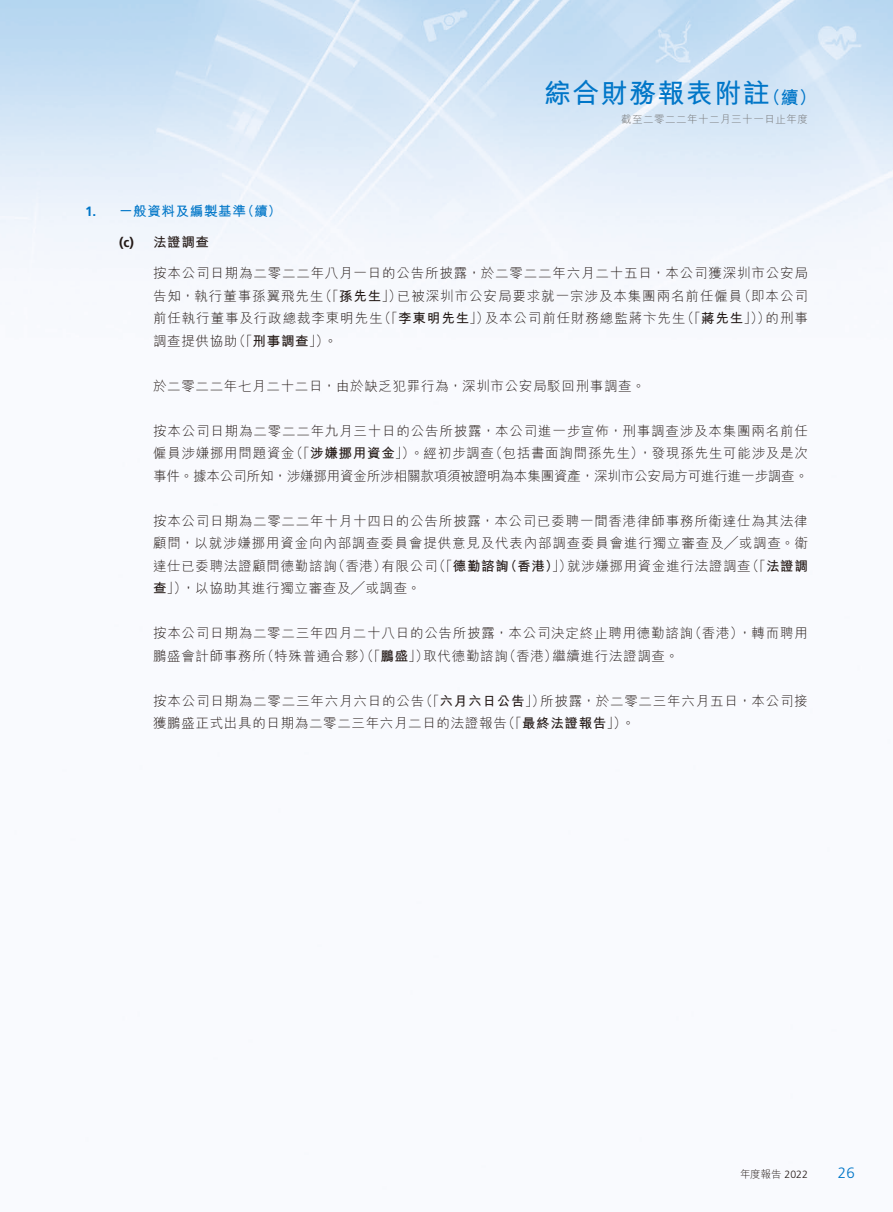
<style>
.page{position:relative;width:893px;height:1212px;background:#fff}
.page>*{position:absolute;margin:0;border:0;box-sizing:border-box;transform-origin:0 0}
.t1{font:700 27px "M Hei HK";letter-spacing:.05em;color:#0076c8}
.t2{font:700 18px "M Hei HK";color:#0076c8}
.t3{font:300 15px "Frutiger LT Std";color:#0076c8}
.t4{font:300 13.5px/22.5px "M Hei HK";letter-spacing:.06em;color:#231916;text-align:right}
.t5{font:300 13.5px/22.5px "M Hei HK";letter-spacing:-.01em;color:#231916}
.t6{font:700 13.5px "M Hei HK";letter-spacing:.05em;color:#231916}
.t7{font:700 13.5px "M Hei HK";letter-spacing:.05em;color:#0076c8}
.t8{font:700 13.5px "Frutiger LT Std";color:#231916}
.t9{font:700 13.5px "Frutiger LT Std";color:#0076c8}
.t10{font:300 10.5px "M Hei HK";letter-spacing:.05em;color:#727272}
.t11{font:300 10.5px "M Hei HK";color:#231916}
.s1{font-weight:700}
.s2{font-weight:300}
.s3{font-family:"Frutiger LT Std"}
</style>
<div class="page">
<img style="left:0;top:0;width:893px;height:302px">
<h1 class="t1" style="left:544px;top:73px;width:227px">綜合財務報表附註</h1>
<h2 class="t2" style="left:763px;top:84px;width:56px">（續(</h2>
<p class="t10" style="left:621px;top:114px;width:188px">截至二零二二年十二月三十一日止年度</p>
<p class="t9" style="left:85px;top:204px;width:13px">1.</p>
<p class="t7" style="left:119px;top:201px;width:128px">一般資料及編製基準</p>
<p class="t7" style="left:241px;top:201px;width:42px">（續(</p>
<p class="t8" style="left:119px;top:235px;width:16px">c( )</p>
<p class="t6" style="left:153px;top:232px;width:58px">法證調查</p>
<p class="t4" style="left:153px;top:262px;width:656px">按本公司日期為二零二二年八月一日的公告所披露，於二零二二年六月二十五日，本公司獲深圳市公安局（即本公司</p>
<p class="t4" style="left:319px;top:284px;width:84px">（「<span class="s1">孫先生</span>」）</p>
<p class="t4" style="left:397px;top:284px;width:347px">已被深圳市公安局要求就一宗涉及本集團兩名前任僱員</p>
<p class="t4" style="left:153px;top:284px;width:172px">告知，執行董事孫翼飛先生</p>
<p class="t6" style="left:378px;top:308px;width:113px"><span class="s2">（「</span>李東明先生<span class="s2">」）</span></p>
<p class="t4" style="left:681px;top:307px;width:91px">（「<span class="s1">蔣先生</span>」））</p>
<p class="t4" style="left:324px;top:307px;width:60px;text-align:left;text-indent:-171px">前任執行董事及行政總裁李東明先生。</p>
<p class="t4" style="left:485px;top:307px;width:202px">及本公司前任財務總監蔣卞先生</p>
<p class="t4" style="left:766px;top:307px;width:44px">的刑事</p>
<p class="t4" style="left:232px;top:329px;width:98px">（「<span class="s1">刑事調查</span> (「</p>
<p class="t4" style="left:153px;top:329px;width:86px">調查提供協助</p>
<p class="t4" style="left:153px;top:374px;width:494px">於二零二二年七月二十二日，由於缺乏犯罪行為，深圳市公安局駁回刑事調查。</p>
<p class="t4" style="left:153px;top:419px;width:656px">按本公司日期為二零二二年九月三十日的公告所披露，本公司進一步宣佈，刑事調查涉及本集團兩名前任，發現孫先生可能涉及是次</p>
<p class="t4" style="left:290px;top:442px;width:206px">（「<span class="s1">涉嫌挪用資金</span>」）。經初步調查</p>
<p class="t4" style="left:489px;top:442px;width:156px">（包括書面詢問孫先生）</p>
<p class="t5" style="left:153px;top:442px;width:657px">僱員涉嫌挪用問題資金<br>事件。據本公司所知，涉嫌挪用資金所涉相關款項須被證明為本集團資產，深圳市公安局方可進行進一步調查。</p>
<p class="t4" style="left:153px;top:509px;width:656px">按本公司日期為二零二二年十月十四日的公告所披露，本公司已委聘一間香港律師事務所衛達仕為其法律顧問，以就涉嫌挪用資金向內部調查委員會提供意見及代表內部調查委員會進行獨立審查及╱或調查。衛（「<span class="s1">法證調</span></p>
<p class="t4" style="left:332px;top:554px;width:56px">（香港）</p>
<p class="t6" style="left:432px;top:556px;width:78px"><span class="s2">（「</span>德勤諮詢</p>
<p class="t6" style="left:504px;top:556px;width:70px">（香港）<span class="s2">」）</span></p>
<p class="t4" style="left:182px;top:554px;width:240px;text-align:left;text-indent:-29px">達仕已委聘法證顧問德勤諮詢<br>，以協助其進行獨立審查及╱或調查。</p>
<p class="t4" style="left:381px;top:554px;width:58px">有限公司</p>
<p class="t4" style="left:567px;top:554px;width:185px">就涉嫌挪用資金進行法證調查</p>
<p class="t4" style="left:153px;top:577px;width:35px"><span class="s1">查</span>」）</p>
<p class="t4" style="left:688px;top:622px;width:56px">（香港）</p>
<p class="t4" style="left:552px;top:622px;width:142px;text-align:left;text-indent:-399px">按本公司日期為二零二三年四月二十八日的公告所披露，本公司決定終止聘用德勤諮詢繼續進行法證調查。</p>
<p class="t4" style="left:153px;top:644px;width:114px">鵬盛會計師事務所</p>
<p class="t4" style="left:261px;top:644px;width:169px">（特殊普通合夥）（「<span class="s1">鵬盛</span>」）</p>
<p class="t4" style="left:503px;top:644px;width:56px">（香港）</p>
<p class="t4" style="left:423px;top:644px;width:86px">取代德勤諮詢</p>
<p class="t4" style="left:738px;top:622px;width:71px">，轉而聘用</p>
<p class="t6" style="left:419px;top:691px;width:127px"><span class="s2">（「</span>六月六日公告<span class="s2">」）</span></p>
<p class="t4" style="left:153px;top:689px;width:273px">按本公司日期為二零二三年六月六日的公告</p>
<p class="t4" style="left:540px;top:689px;width:269px">所披露，於二零二三年六月五日，本公司接</p>
<p class="t6" style="left:502px;top:713px;width:126px"><span class="s2">（「</span>最終法證報告 <span class="s2">(「</span></p>
<p class="t4" style="left:153px;top:712px;width:355px">獲鵬盛正式出具的日期為二零二三年六月二日的法證報告</p>
<p class="t4" style="left:622px;top:712px;width:15px">。</p>
<p class="t11" style="left:740px;top:1169px;width:69px">年度報告 <span class="s3">2022</span></p>
<p class="t3" style="left:838px;top:1164px;width:18px">26</p>
</div>
